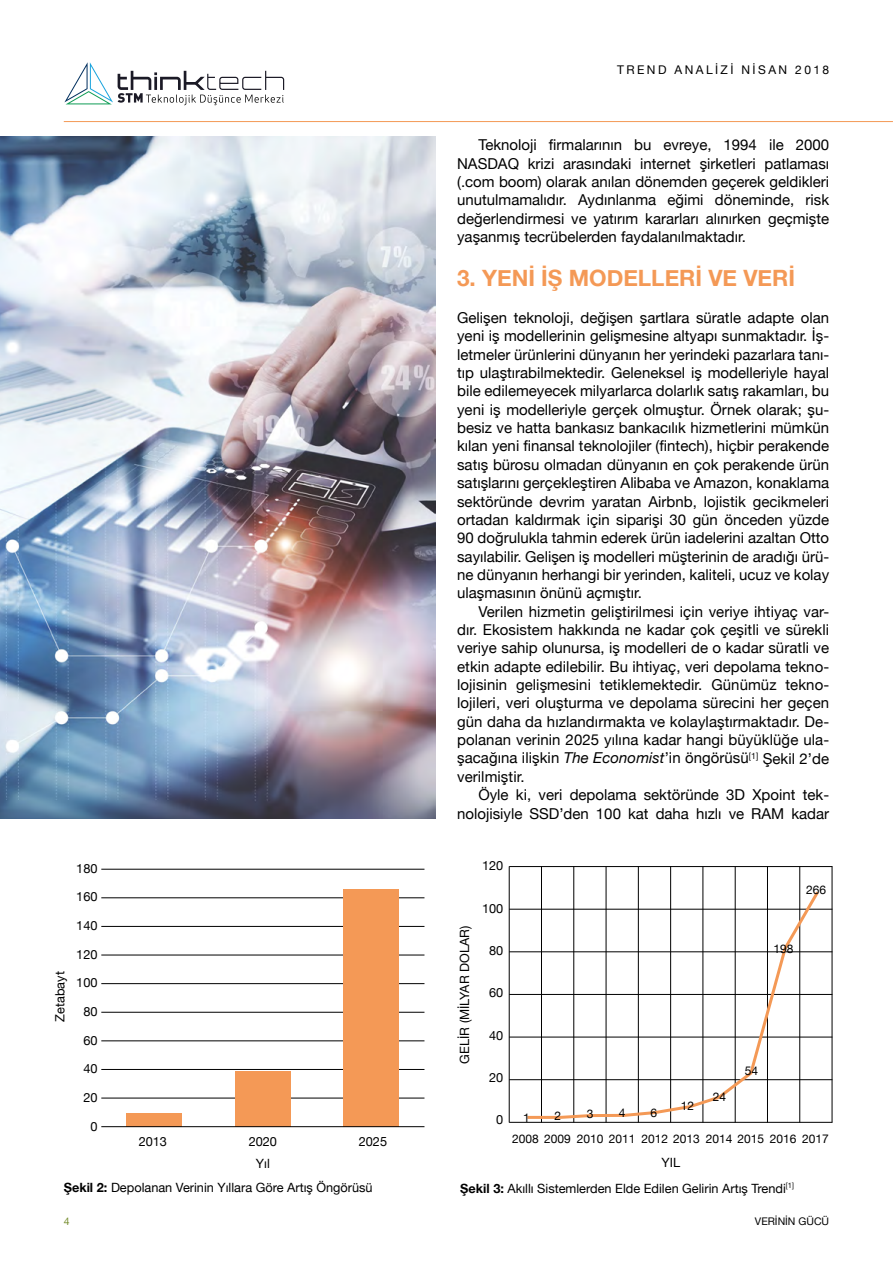
<style>
.page{position:relative;width:893px;height:1263px;background:#fff}
.page>*{position:absolute;margin:0;border:0;box-sizing:border-box;transform-origin:0 0}
.t1{font:700 22.5px "Helvetica Neue";color:#f49956}
.t2{font:15px/18.3px "Helvetica Neue";color:#000;text-align:justify}
.t3{font:12.75px/21.9px "Helvetica Neue";color:#000;text-align:center}
.t4{font:12px "Helvetica Neue";color:#000}
.t5{font:12px "Helvetica Neue";letter-spacing:.2em;color:#000}
.t6{font:10.5px "Helvetica Neue";color:#000}
.t7{font:10.5px "Helvetica Neue";color:#768d2e}
.s1{font-style:italic}
.s2{font-weight:700}
</style>
<div class="page">
<hr style="left:64px;top:121px;width:829px;height:1px;background:#f49956">
<svg style="left:64px;top:62px;width:220px;height:43px"></svg>
<hr style="left:101px;top:869px;width:323px;height:1px;background:#000">
<hr style="left:101px;top:897px;width:323px;height:1px;background:#000">
<hr style="left:101px;top:926px;width:323px;height:1px;background:#000">
<hr style="left:101px;top:955px;width:323px;height:1px;background:#000">
<hr style="left:101px;top:983px;width:323px;height:1px;background:#000">
<hr style="left:101px;top:1012px;width:323px;height:1px;background:#000">
<hr style="left:101px;top:1040px;width:323px;height:1px;background:#000">
<hr style="left:101px;top:1069px;width:323px;height:1px;background:#000">
<hr style="left:101px;top:1098px;width:323px;height:1px;background:#000">
<div style="left:344px;top:889px;width:55px;height:237px;background:#f49956"></div>
<div style="left:235px;top:1071px;width:55px;height:55px;background:#f49956"></div>
<div style="left:127px;top:1113px;width:55px;height:13px;background:#f49956"></div>
<hr style="left:101px;top:1126px;width:323px;height:1px;background:#000">
<hr style="left:509px;top:866px;width:323px;height:1px;background:#000">
<hr style="left:509px;top:866px;width:1px;height:256px;background:#000">
<hr style="left:541px;top:866px;width:1px;height:256px;background:#000">
<hr style="left:573px;top:866px;width:1px;height:256px;background:#000">
<hr style="left:606px;top:866px;width:1px;height:256px;background:#000">
<hr style="left:638px;top:866px;width:1px;height:256px;background:#000">
<hr style="left:670px;top:866px;width:1px;height:256px;background:#000">
<hr style="left:703px;top:866px;width:1px;height:256px;background:#000">
<hr style="left:735px;top:866px;width:1px;height:256px;background:#000">
<hr style="left:767px;top:866px;width:1px;height:256px;background:#000">
<hr style="left:799px;top:866px;width:1px;height:256px;background:#000">
<hr style="left:832px;top:866px;width:1px;height:256px;background:#000">
<hr style="left:509px;top:909px;width:323px;height:1px;background:#000">
<hr style="left:509px;top:951px;width:323px;height:1px;background:#000">
<hr style="left:509px;top:994px;width:323px;height:1px;background:#000">
<hr style="left:509px;top:1037px;width:323px;height:1px;background:#000">
<hr style="left:509px;top:1079px;width:323px;height:1px;background:#000">
<hr style="left:509px;top:1122px;width:323px;height:1px;background:#000">
<svg style="left:524px;top:888px;width:298px;height:232px"></svg>
<img style="left:0;top:136px;width:435px;height:683px">
<p class="t5" style="left:617px;top:61px;width:213px">TREND ANALİZİ NİSAN 2018</p>
<p class="t2" style="left:457px;top:137px;width:374px;text-indent:21px">Teknoloji firmalarının bu evreye, 1994 ile 2000<br>NASDAQ krizi arasındaki internet şirketleri patlaması (.com boom) olarak anılan dönemden geçerek geldikleri unutulmamalıdır. Aydınlanma eğimi döneminde, risk değerlendirmesi ve yatırım kararları alınırken geçmişte yaşanmış tecrübelerden faydalanılmaktadır.</p>
<h1 class="t1" style="left:457px;top:261px;width:339px">3. YENİ İŞ MODELLERİ VE VERİ</h1>
<p class="t2" style="left:457px;top:309px;width:374px">Gelişen teknoloji, değişen şartlara süratle adapte olan yeni iş modellerinin gelişmesine altyapı sunmaktadır. İş&shy;letmeler ürünlerini dünyanın her yerindeki pazarlara tanı&shy;tıp ulaştırabilmektedir. Geleneksel iş modelleriyle hayal bile edilemeyecek milyarlarca dolarlık satış rakamları, bu yeni iş modelleriyle gerçek olmuştur. Örnek olarak; şu&shy;besiz ve hatta bankasız bankacılık hizmetlerini mümkün kılan yeni finansal teknolojiler (fintech), hiçbir perakende satış bürosu olmadan dünyanın en çok perakende ürün satışlarını gerçekleştiren Alibaba ve Amazon, konaklama sektöründe devrim yaratan Airbnb, lojistik gecikmeleri ortadan kaldırmak için siparişi 30 gün önceden yüzde 90 doğrulukla tahmin ederek ürün iadelerini azaltan Otto sayılabilir. Gelişen iş modelleri müşterinin de aradığı ürü&shy;ne dünyanın herhangi bir yerinden, kaliteli, ucuz ve kolay ulaşmasının önünü açmıştır.</p>
<p class="t2" style="left:457px;top:603px;width:374px;text-indent:21px">Verilen hizmetin geliştirilmesi için veriye ihtiyaç var&shy;dır. Ekosistem hakkında ne kadar çok çeşitli ve sürekli veriye sahip olunursa, iş modelleri de o kadar süratli ve etkin adapte edilebilir. Bu ihtiyaç, veri depolama tekno&shy;lojisinin gelişmesini tetiklemektedir. Günümüz tekno&shy;lojileri, veri oluşturma ve depolama sürecini her geçen gün daha da hızlandırmakta ve kolaylaştırmaktadır. De&shy;polanan verinin 2025 yılına kadar hangi büyüklüğe ula&shy;şacağına ilişkin <span class="s1">The Economist</span>’in öngörüsü<sup>[1]</sup> Şekil 2’de verilmiştir.</p>
<p class="t2" style="left:457px;top:787px;width:374px;text-align:right">Öyle ki, veri depolama sektöründe 3D Xpoint tek&shy;nolojisiyle SSD’den 100 kat daha hızlı ve RAM kadar</p>
<p class="t3" style="left:50px;top:1021px;width:52px;rotate:-90deg">Zetabayt</p>
<p class="t3" style="left:76px;top:858px;width:23px">180</p>
<p class="t3" style="left:76px;top:887px;width:23px">160</p>
<p class="t3" style="left:76px;top:915px;width:23px">140</p>
<p class="t3" style="left:76px;top:944px;width:23px">120</p>
<p class="t3" style="left:76px;top:973px;width:23px">100</p>
<p class="t3" style="left:83px;top:1001px;width:16px">80</p>
<p class="t3" style="left:83px;top:1030px;width:16px">60</p>
<p class="t3" style="left:83px;top:1059px;width:16px">40</p>
<p class="t3" style="left:83px;top:1087px;width:16px">20</p>
<p class="t3" style="left:90px;top:1116px;width:9px">0</p>
<p class="t3" style="left:454px;top:1063px;width:139px;rotate:-90deg">GELİR (MİLYAR DOLAR)</p>
<p class="t3" style="left:482px;top:855px;width:23px">120</p>
<p class="t3" style="left:482px;top:898px;width:23px">100</p>
<p class="t3" style="left:489px;top:940px;width:16px">80</p>
<p class="t3" style="left:489px;top:982px;width:16px">60</p>
<p class="t3" style="left:489px;top:1025px;width:16px">40</p>
<p class="t3" style="left:489px;top:1067px;width:16px">20</p>
<p class="t3" style="left:496px;top:1109px;width:9px">0</p>
<p class="t4" style="left:523px;top:1109px;width:8px">1</p>
<p class="t4" style="left:806px;top:881px;width:22px">266</p>
<p class="t4" style="left:774px;top:940px;width:22px">198</p>
<p class="t4" style="left:554px;top:1107px;width:8px">2</p>
<p class="t4" style="left:587px;top:1105px;width:8px">3</p>
<p class="t4" style="left:619px;top:1104px;width:8px">4</p>
<p class="t4" style="left:651px;top:1104px;width:8px">6</p>
<p class="t4" style="left:681px;top:1097px;width:15px">12</p>
<p class="t4" style="left:713px;top:1088px;width:15px">24</p>
<p class="t4" style="left:745px;top:1062px;width:15px">54</p>
<p class="t3" style="left:139px;top:1131px;width:30px">2013</p>
<p class="t3" style="left:249px;top:1131px;width:30px">2020<br>Yıl</p>
<p class="t3" style="left:359px;top:1131px;width:30px">2025</p>
<p class="t4" style="left:512px;top:1130px;width:318px">2008 2009 2010 2011 2012 2013 2014 2015 2016 2017</p>
<p class="t3" style="left:662px;top:1152px;width:20px">YIL</p>
<p class="t3" style="left:64px;top:1177px;width:310px"><span class="s2">Şekil 2:</span> Depolanan Verinin Yıllara Göre Artış Öngörüsü</p>
<p class="t3" style="left:460px;top:1178px;width:335px"><span class="s2">Şekil 3:</span> Akıllı Sistemlerden Elde Edilen Gelirin Artış Trendi<sup>[1]</sup></p>
<p class="t7" style="left:64px;top:1214px;width:7px">4</p>
<p class="t6" style="left:755px;top:1214px;width:76px">VERİNİN GÜCÜ</p>
</div>
